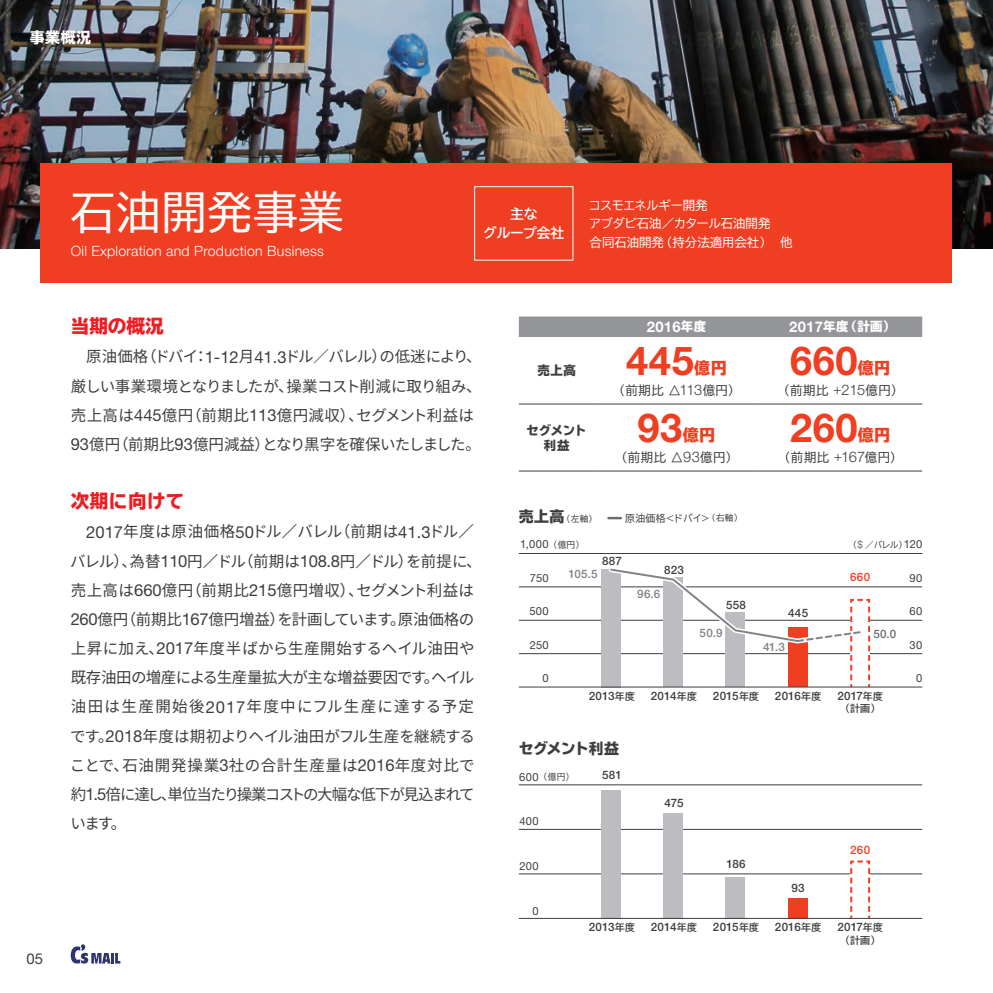
<style>
.page{position:relative;width:993px;height:993px;background:#fff}
.page>*{position:absolute;margin:0;border:0;box-sizing:border-box;transform-origin:0 0}
.t1{font:44.62px "TBUD Go Std";letter-spacing:.02em;color:#fff}
.t2{font:700 39.9px "Helvetica Neue";letter-spacing:.015em;color:#ef3e22}
.t3{font:800 18.55px "TBUD Go Std";letter-spacing:.015em;color:#ee1d23}
.t4{font:800 16.1px "TBUD Go Std";letter-spacing:.025em;color:#ef3e22}
.a{font:15.58px/29.2px "Noto Sans CJ Kjp";letter-spacing:-.01em;color:#3e3e3f}
.t5{font:800 14.88px "TBUD Go Std";letter-spacing:-.05em;color:#3e3e3f}
.t6{font:800 14.88px "TBUD Go Std";color:#fff}
.t7{font:14.88px "Helvetica Neue";color:#3e3e3f}
.t8{font:700 14.7px "Helvetica Neue";color:#fff}
.t9{font:300 14.17px "Helvetica Neue";letter-spacing:.02em;color:#fff}
.t10{font:700 13.65px "TBUD Go Std";color:#fff}
.t11{font:12.42px "TBUD Go Std";letter-spacing:.04em;color:#3e3e3f}
.t12{font:12.42px "TBUD Go Std";color:#fff}
.t13{font:12.42px "TBUD Go Std";letter-spacing:-.02em;color:#fff}
.t14{font:800 12.42px "TBUD Go Std";color:#fff}
.t15{font:800 12.42px "TBUD Go Std";color:#3e3e3f}
.t16{font:12.42px "TBUD Go Std";letter-spacing:-.04em;color:#fff}
.t17{font:500 11.55px "Helvetica Neue";letter-spacing:.01em;color:#3e3e3f}
.t18{font:500 11.55px "Helvetica Neue";letter-spacing:.025em;color:#808285}
.t19{font:500 11.55px "Helvetica Neue";letter-spacing:.025em;color:#ef3e22}
.t20{font:500 11.55px "Helvetica Neue";color:#6c6d70}
.t21{font:11.2px "Helvetica Neue";letter-spacing:.025em;color:#3e3e3f}
.t22{font:9.97px "TBUD Go Std";letter-spacing:.025em;color:#3e3e3f}
.t23{font:700 9.97px "TBUD Go Std";color:#3e3e3f}
.t24{font:8.75px "TBUD Go Std";letter-spacing:.025em;color:#3e3e3f}
.s1{font-family:"Helvetica Neue";font-size:16.62px}
.s2{font-family:"TBUD Go Std"}
.s3{font-family:"TBUD Go Std";font-weight:800;font-size:12.42px}
.s4{font-family:"Helvetica Neue";font-weight:700;font-size:14.7px}
.s5{font-family:"Helvetica Neue";font-weight:300;font-size:14.7px}
.s6{font-family:"Helvetica Neue";font-weight:300;font-size:14.17px}
.s7{font-weight:800;font-size:14.88px}
.s8{font-size:8.75px}
.s9{font-size:11.38px}
.s10{font-family:"Helvetica Neue";font-weight:300;font-size:9.97px}
.s11{font-family:"TBUD Go Std";font-weight:700;font-size:9.97px}
</style>
<div class="page">
<img style="left:0;top:0;width:992px;height:248px">
<div style="left:518px;top:316px;width:403px;height:21px;background:#939598"></div>
<hr style="left:518px;top:403px;width:76px;height:1px;background:#3e3e3f">
<hr style="left:594px;top:403px;width:164px;height:1px;background:#3e3e3f">
<hr style="left:758px;top:403px;width:163px;height:1px;background:#3e3e3f">
<hr style="left:518px;top:470px;width:76px;height:1px;background:#3e3e3f">
<hr style="left:594px;top:470px;width:164px;height:1px;background:#3e3e3f">
<hr style="left:758px;top:470px;width:163px;height:1px;background:#3e3e3f">
<div style="left:41px;top:164px;width:910px;height:119px;background:#ef3e22"></div>
<div style="left:474px;top:186px;width:99px;height:74px;border:1px solid #fff"></div>
<hr style="left:518px;top:873px;width:403px;height:1px;background:#3e3e3f">
<hr style="left:518px;top:828px;width:403px;height:1px;background:#3e3e3f">
<hr style="left:518px;top:784px;width:403px;height:1px;background:#3e3e3f">
<div style="left:663px;top:812px;width:19px;height:106px;background:#bcbdc0"></div>
<div style="left:600px;top:789px;width:20px;height:129px;background:#bcbdc0"></div>
<div style="left:725px;top:876px;width:20px;height:42px;background:#bcbdc0"></div>
<hr style="left:518px;top:653px;width:403px;height:1px;background:#3e3e3f">
<hr style="left:518px;top:619px;width:403px;height:1px;background:#3e3e3f">
<hr style="left:518px;top:586px;width:403px;height:1px;background:#3e3e3f">
<hr style="left:518px;top:553px;width:403px;height:1px;background:#3e3e3f">
<div style="left:600px;top:569px;width:20px;height:118px;background:#bcbdc0"></div>
<svg style="left:608px;top:516px;width:12px;height:3px"></svg>
<hr style="left:518px;top:686px;width:403px;height:1px;background:#3e3e3f">
<svg style="left:849px;top:860px;width:21px;height:59px"></svg>
<div style="left:787px;top:897px;width:20px;height:21px;background:#ef3e22"></div>
<hr style="left:518px;top:917px;width:403px;height:1px;background:#3e3e3f">
<svg style="left:605px;top:568px;width:265px;height:120px"></svg>
<svg style="left:71px;top:944px;width:49px;height:19px"></svg>
<p class="t6" style="left:30px;top:29px;width:63px">事業概況</p>
<p class="t7" style="left:27px;top:949px;width:18px">05</p>
<p class="t1" style="left:71px;top:175px;width:274px">石油開発事業</p>
<p class="t9" style="left:71px;top:242px;width:255px">Oil Exploration and Production Business</p>
<p class="t10" style="left:510px;top:203px;width:29px">主な</p>
<p class="t10" style="left:483px;top:221px;width:83px">グループ会社</p>
<p class="t16" style="left:588px;top:194px;width:120px">コスモエネルギー開発</p>
<p class="t13" style="left:588px;top:213px;width:183px">アブダビ石油／カタール石油開発</p>
<p class="t12" style="left:589px;top:232px;width:204px">合同石油開発（持分法適用会社）　他</p>
<p class="t3" style="left:71px;top:315px;width:95px">当期の概況</p>
<p class="a" style="left:71px;top:342px;width:412px">　原油価格（ドバイ：<span class="s1">1-12</span>月<span class="s1">41.3</span>ドル／バレル）の低迷により、厳しい事業環境となりましたが、操業コスト削減に取り組み、売上高は<span class="s1">445</span>億円（前期比<span class="s1">113</span>億円減収）、セグメント利益は<span class="s1">93</span>億円（前期比<span class="s1">93</span>億円減益）となり黒字を確保いたしました。</p>
<p class="t3" style="left:71px;top:490px;width:115px">次期に向けて</p>
<p class="a" style="left:70px;top:517px;width:413px;text-indent:17px"><span class="s1">2017</span>年度は原油価格<span class="s1">50</span>ドル<span class="s2">／</span>バレル（前期は<span class="s1">41.3</span>ドル<span class="s2">／</span>バレル）、為替<span class="s1">110</span>円<span class="s2">／</span>ドル（前期は<span class="s1">108.8</span>円<span class="s2">／</span>ドル）を前提に、売上高は<span class="s1">660</span>億円（前期比<span class="s1">215</span>億円増収）、セグメント利益は<br><span class="s1">260</span>億円（前期比<span class="s1">167</span>億円増益）を計画しています。原油価格の上昇に加え、<span class="s1">2017</span>年度半ばから生産開始するヘイル油田や既存油田の増産による生産量拡大が主な増益要因です。ヘイル油田は生産開始後<span class="s1">2017</span>年度中にフル生産に達する予定です。<span class="s1">2018</span>年度は期初よりヘイル油田がフル生産を継続することで、石油開発操業<span class="s1">3</span>社の合計生産量は<span class="s1">2016</span>年度対比で約<span class="s1">1.5</span>倍に達し、単位当たり操業コストの大幅な低下が見込まれています。</p>
<p class="t15" style="left:537px;top:363px;width:40px">売上高</p>
<p class="t15" style="left:526px;top:423px;width:62px">セグメント</p>
<p class="t15" style="left:543px;top:438px;width:27px">利益</p>
<p class="t8" style="left:646px;top:317px;width:61px">2016<span class="s3">年度</span></p>
<p class="t14" style="left:789px;top:320px;width:108px"><span class="s4">2017</span>年度（計画）</p>
<p class="t2" style="left:626px;top:335px;width:69px">445</p>
<p class="t4" style="left:694px;top:359px;width:34px">億円</p>
<p class="t11" style="left:612px;top:380px;width:129px">（前期比 △<span class="s5">113</span>億円）</p>
<p class="t2" style="left:789px;top:335px;width:69px">660</p>
<p class="t4" style="left:857px;top:359px;width:34px">億円</p>
<p class="t11" style="left:777px;top:380px;width:127px">（前期比 <span class="s6">+</span><span class="s5">215</span>億円）</p>
<p class="t2" style="left:637px;top:402px;width:46px">93</p>
<p class="t4" style="left:682px;top:426px;width:34px">億円</p>
<p class="t11" style="left:615px;top:447px;width:124px">（前期比 △<span class="s5">93</span>億円）</p>
<p class="t2" style="left:789px;top:402px;width:69px">260</p>
<p class="t4" style="left:857px;top:426px;width:34px">億円</p>
<p class="t11" style="left:778px;top:447px;width:126px">（前期比 <span class="s6">+</span><span class="s5">167</span>億円）</p>
<p class="t24" style="left:518px;top:511px;width:80px"><span class="s7">売上高</span>（左軸）</p>
<p class="t24" style="left:548px;top:537px;width:37px">（億円）</p>
<p class="t22" style="left:625px;top:509px;width:119px">原油価格＜ドバイ＞<span class="s8">（右軸）</span></p>
<p class="t21" style="left:520px;top:537px;width:30px">1,000</p>
<p class="t21" style="left:529px;top:570px;width:20px">750</p>
<p class="t21" style="left:529px;top:604px;width:21px">500</p>
<p class="t21" style="left:529px;top:637px;width:20px">250</p>
<p class="t21" style="left:542px;top:671px;width:8px">0</p>
<p class="t17" style="left:602px;top:554px;width:21px">887</p>
<p class="t18" style="left:568px;top:566px;width:31px">105<span class="s9">.</span>5</p>
<p class="t17" style="left:664px;top:562px;width:21px">823</p>
<p class="t18" style="left:637px;top:587px;width:25px">96<span class="s9">.</span>6</p>
<p class="t17" style="left:725px;top:598px;width:21px">558</p>
<p class="t18" style="left:699px;top:625px;width:25px">50<span class="s9">.</span>9</p>
<p class="t17" style="left:787px;top:605px;width:21px">445</p>
<p class="t18" style="left:762px;top:640px;width:23px">41<span class="s9">.</span>3</p>
<p class="t24" style="left:848px;top:537px;width:60px">（<span class="s10">$</span> ／バレル）</p>
<p class="t21" style="left:903px;top:537px;width:20px">120</p>
<p class="t21" style="left:909px;top:570px;width:14px">90</p>
<p class="t21" style="left:909px;top:604px;width:14px">60</p>
<p class="t21" style="left:909px;top:637px;width:14px">30</p>
<p class="t21" style="left:915px;top:671px;width:8px">0</p>
<p class="t19" style="left:849px;top:569px;width:21px">660</p>
<p class="t20" style="left:873px;top:626px;width:24px">50<span class="s9">.</span>0</p>
<p class="t17" style="left:588px;top:688px;width:48px">2013<span class="s11">年度</span></p>
<p class="t17" style="left:650px;top:688px;width:48px">2014<span class="s11">年度</span></p>
<p class="t17" style="left:712px;top:688px;width:48px">2015<span class="s11">年度</span></p>
<p class="t17" style="left:774px;top:688px;width:48px">2016<span class="s11">年度</span></p>
<p class="t17" style="left:837px;top:688px;width:47px">2017<span class="s11">年度</span></p>
<p class="t23" style="left:839px;top:700px;width:42px">（計画）</p>
<p class="t5" style="left:518px;top:739px;width:102px">セグメント利益</p>
<p class="t24" style="left:538px;top:769px;width:37px">（億円）</p>
<p class="t21" style="left:519px;top:769px;width:21px">600</p>
<p class="t21" style="left:519px;top:814px;width:21px">400</p>
<p class="t21" style="left:519px;top:859px;width:21px">200</p>
<p class="t21" style="left:532px;top:903px;width:8px">0</p>
<p class="t17" style="left:602px;top:767px;width:21px">581</p>
<p class="t17" style="left:664px;top:795px;width:21px">475</p>
<p class="t17" style="left:726px;top:856px;width:21px">186</p>
<p class="t17" style="left:791px;top:880px;width:15px">93</p>
<p class="t19" style="left:849px;top:843px;width:21px">260</p>
<p class="t17" style="left:588px;top:919px;width:48px">2013<span class="s11">年度</span></p>
<p class="t17" style="left:650px;top:919px;width:48px">2014<span class="s11">年度</span></p>
<p class="t17" style="left:712px;top:919px;width:48px">2015<span class="s11">年度</span></p>
<p class="t17" style="left:774px;top:919px;width:48px">2016<span class="s11">年度</span></p>
<p class="t17" style="left:837px;top:919px;width:47px">2017<span class="s11">年度</span></p>
<p class="t23" style="left:839px;top:931px;width:42px">（計画）</p>
</div>
